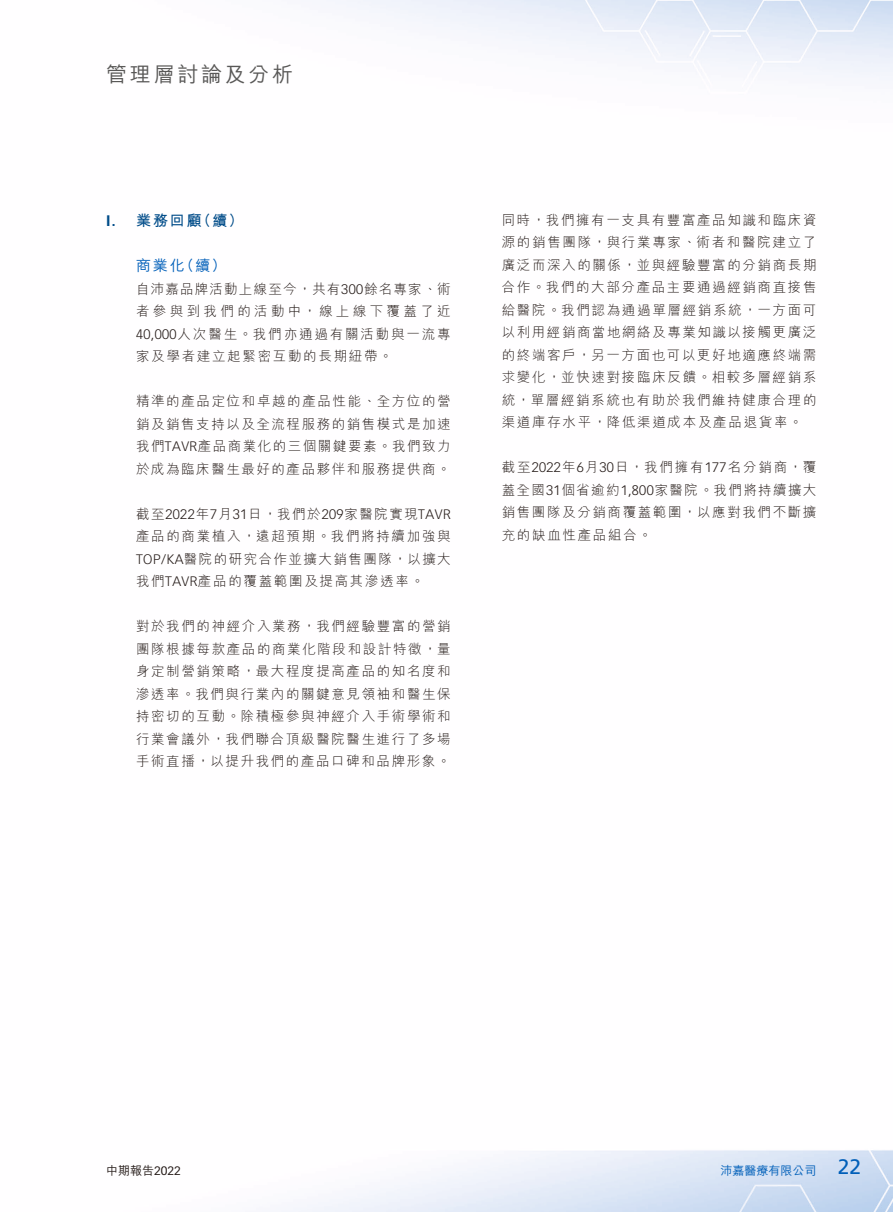
<style>
.page{position:relative;width:893px;height:1212px;background:#fff}
.page>*{position:absolute;margin:0;border:0;box-sizing:border-box;transform-origin:0 0}
.t1{font:500 21px "M Hei HK";letter-spacing:.13em;color:#595857}
.t2{font:21px "Frutiger LT Std";color:#005fb9}
.t3{font:700 15px "M Hei HK";color:#004c89}
.t4{font:500 15px "M Hei HK";color:#005fb9}
.t5{font:700 15px "Vectora LT Std";color:#004c89}
.t6{font:300 13.5px/22.5px "M Hei HK";letter-spacing:.12em;color:#231916;text-align:justify}
.t7{font:500 12px "M Hei HK";color:#005fb9}
.t8{font:500 12px "M Hei HK";color:#231916}
.s1{font-family:"Vectora LT Std"}
.s2{font-family:"Vectora LT Std";font-weight:400}
</style>
<div class="page">
<img style="left:282px;top:0;width:611px;height:1212px">
<h1 class="t1" style="left:106px;top:59px;width:188px">管理層討論及分析</h1>
<p class="t5" style="left:106px;top:212px;width:11px">.I</p>
<p class="t3" style="left:136px;top:210px;width:67px">業務回顧</p>
<p class="t3" style="left:196px;top:210px;width:49px">（續(</p>
<p class="t4" style="left:136px;top:255px;width:50px">商業化</p>
<p class="t6" style="left:136px;top:277px;width:316px">自沛嘉品牌活動上線至今，共有<span class="s1">300</span>餘名專家、術者參與到我們的活動中，線上線下覆蓋了近<span class="s1">40,000</span>人次醫生。我們亦通過有關活動與一流專家及學者建立起緊密互動的長期紐帶。</p>
<p class="t6" style="left:136px;top:390px;width:316px">精準的產品定位和卓越的產品性能、全方位的營銷及銷售支持以及全流程服務的銷售模式是加速我們<span class="s1">TAVR</span>產品商業化的三個關鍵要素。我們致力於成為臨床醫生最好的產品夥伴和服務提供商。</p>
<p class="t6" style="left:136px;top:502px;width:316px">截至<span class="s1">2022</span>年 月<span class="s1">7 31</span>日，我們於<span class="s1">209</span>家醫院實現<span class="s1">TAVR</span>產品的商業植入，遠超預期。我們將持續加強與<span class="s1">TOP/KA</span>醫院的研究合作並擴大銷售團隊，以擴大我們<span class="s1">TAVR</span>產品的覆蓋範圍及提高其滲透率。</p>
<p class="t6" style="left:136px;top:615px;width:316px">對於我們的神經介入業務，我們經驗豐富的營銷團隊根據每款產品的商業化階段和設計特徵，量身定制營銷策略，最大程度提高產品的知名度和滲透率。我們與行業內的關鍵意見領袖和醫生保持密切的互動。除積極參與神經介入手術學術和行業會議外，我們聯合頂級醫院醫生進行了多場手術直播，以提升我們的產品口碑和品牌形象。</p>
<p class="t4" style="left:179px;top:255px;width:49px">（續(</p>
<p class="t6" style="left:502px;top:208px;width:316px">同時，我們擁有一支具有豐富產品知識和臨床資源的銷售團隊，與行業專家、術者和醫院建立了廣泛而深入的關係，並與經驗豐富的分銷商長期合作。我們的大部分產品主要通過經銷商直接售給醫院。我們認為通過單層經銷系統，一方面可以利用經銷商當地網絡及專業知識以接觸更廣泛的終端客戶，另一方面也可以更好地適應終端需求變化，並快速對接臨床反饋。相較多層經銷系統，單層經銷系統也有助於我們維持健康合理的渠道庫存水平，降低渠道成本及產品退貨率。</p>
<p class="t6" style="left:502px;top:456px;width:316px">截至<span class="s1">2022</span>年<span class="s1">6</span>月<span class="s1">30</span>日，我們擁有<span class="s1">177</span>名分銷商，覆蓋全國<span class="s1">31</span>個省逾約<span class="s1">1,800</span>家醫院。我們將持續擴大銷售團隊及分銷商覆蓋範圍，以應對我們不斷擴充的缺血性產品組合。</p>
<p class="t8" style="left:106px;top:1162px;width:76px">中期報告<span class="s2">2022</span></p>
<p class="t7" style="left:720px;top:1162px;width:98px">沛嘉醫療有限公司</p>
<h1 class="t2" style="left:838px;top:1154px;width:25px">22</h1>
</div>
